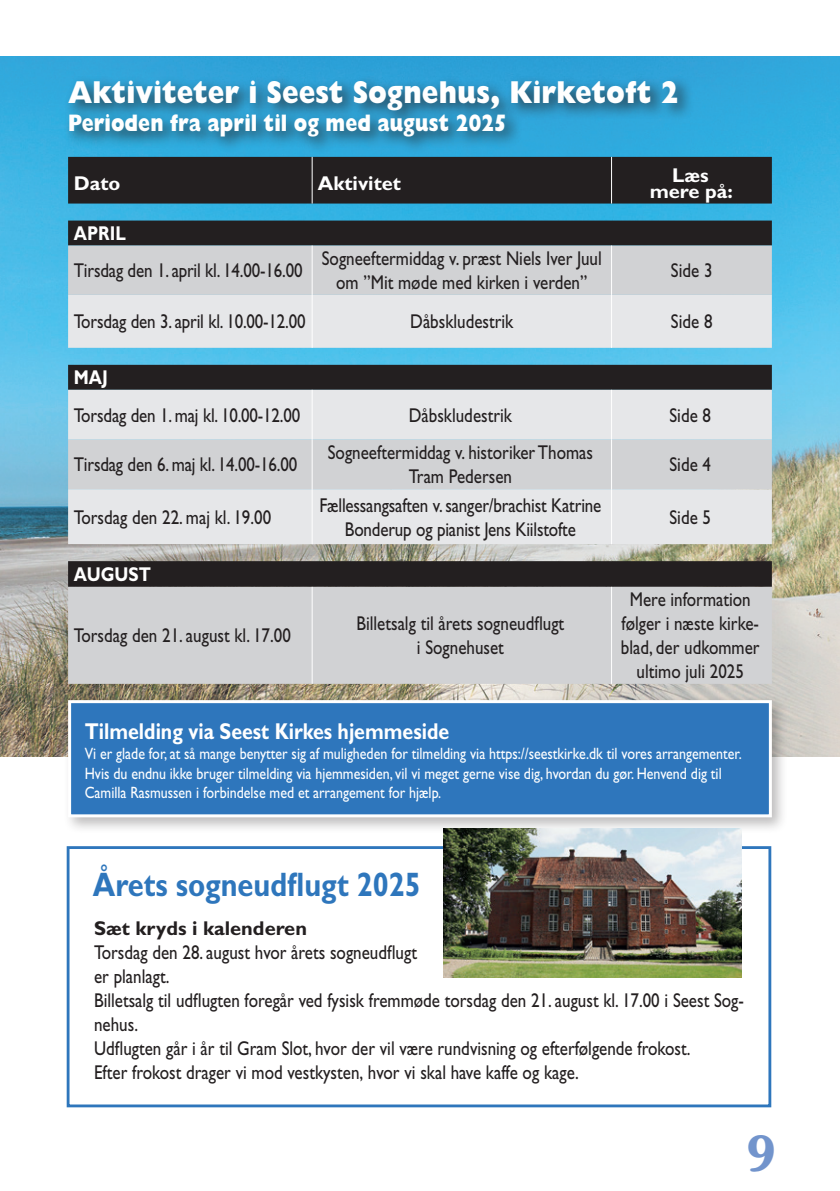
<style>
.page{position:relative;width:840px;height:1191px;background:#fff}
.page>*{position:absolute;margin:0;border:0;box-sizing:border-box;transform-origin:0 0}
.t1{font:600 48px "Souvenir Std";color:#7294cc;scale:.9 1}
.t2{font:700 34px "Gill Sans Std";color:#2e76bc;scale:.85 1}
.t3{font:800 31.8px "Gill Sans Std";letter-spacing:.005em;color:#fff;scale:.85 1}
.t4{font:800 24px "Gill Sans Std";letter-spacing:.005em;color:#fff;scale:.81 1}
.t5{font:700 23px "Gill Sans Std";color:#fff;scale:.85 1}
.t6{font:20px/24px "Gill Sans Std";color:#231f20;text-align:center;scale:.85 1}
.t7{font:700 20px/16px "Gill Sans Std";color:#fff;text-align:center}
.t8{font:700 20px "Gill Sans Std";color:#231f20}
.t9{font:700 20px "Gill Sans Std";color:#fff;scale:.85 1}
.t10{font:16.4px/19.8px "Gill Sans Std";color:#fff;scale:.85 1}
</style>
<div class="page">
<div style="left:67px;top:846px;width:703px;height:261px;border:3px solid #2e76bc"></div>
<img style="left:0;top:57px;width:839px;height:700px">
<svg style="left:68px;top:157px;width:703px;height:88px;background:#263b46"></svg>
<svg style="left:68px;top:245px;width:703px;height:439px;background:#b6b6b7"></svg>
<svg style="left:68px;top:295px;width:703px;height:249px;background:#c4ccd0"></svg>
<hr style="left:311px;top:157px;width:1px;height:46px;background:#fff">
<hr style="left:610px;top:157px;width:1px;height:46px;background:#fff">
<hr style="left:311px;top:245px;width:1px;height:50px;background:#fff">
<hr style="left:610px;top:245px;width:1px;height:50px;background:#fff">
<hr style="left:311px;top:295px;width:1px;height:53px;background:#fff">
<hr style="left:610px;top:295px;width:1px;height:53px;background:#fff">
<hr style="left:311px;top:390px;width:1px;height:49px;background:#fff">
<hr style="left:610px;top:390px;width:1px;height:49px;background:#fff">
<hr style="left:311px;top:439px;width:1px;height:50px;background:#fff">
<hr style="left:610px;top:439px;width:1px;height:50px;background:#fff">
<hr style="left:311px;top:489px;width:1px;height:55px;background:#fff">
<hr style="left:610px;top:489px;width:1px;height:55px;background:#fff">
<hr style="left:311px;top:587px;width:1px;height:97px;background:#fff">
<hr style="left:610px;top:587px;width:1px;height:97px;background:#fff">
<div style="left:64px;top:75px;width:630px;height:80px;background:#231f20;opacity:.75"></div>
<div style="left:63px;top:695px;width:725px;height:139px;background:#231f20;opacity:.3"></div>
<div style="left:68px;top:700px;width:703px;height:117px;background:#2e76bc;border:3px solid #fff"></div>
<img style="left:443px;top:828px;width:298px;height:149px">
<h3 class="t3" style="left:68px;top:74px;width:719px">Aktiviteter i Seest Sognehus, Kirketoft 2</h3>
<p class="t4" style="left:68px;top:109px;width:543px">Perioden fra april til og med august 2025</p>
<p class="t7" style="left:74px;top:175px;width:48px">Dato</p>
<p class="t7" style="left:317px;top:175px;width:85px">Aktivitet</p>
<p class="t7" style="left:649px;top:167px;width:85px">Læs mere på:</p>
<p class="t9" style="left:74px;top:221px;width:63px">APRIL</p>
<p class="t6" style="left:74px;top:258px;width:270px">Tirsdag den 1. april kl. 14.00-16.00</p>
<p class="t6" style="left:322px;top:246px;width:330px">Sogneeftermiddag v. præst Niels Iver Juul om ”Mit møde med kirken i verden”</p>
<p class="t6" style="left:670px;top:258px;width:50px">Side 3</p>
<p class="t6" style="left:74px;top:309px;width:274px">Torsdag den 3. april kl. 10.00-12.00</p>
<p class="t6" style="left:410px;top:309px;width:123px">Dåbskludestrik</p>
<p class="t6" style="left:670px;top:309px;width:50px">Side 8</p>
<p class="t9" style="left:74px;top:365px;width:41px">MAJ</p>
<p class="t6" style="left:74px;top:403px;width:268px">Torsdag den 1. maj kl. 10.00-12.00</p>
<p class="t6" style="left:408px;top:403px;width:123px">Dåbskludestrik</p>
<p class="t6" style="left:669px;top:403px;width:50px">Side 8</p>
<p class="t6" style="left:74px;top:452px;width:264px">Tirsdag den 6. maj kl. 14.00-16.00</p>
<p class="t6" style="left:327px;top:440px;width:313px">Sogneeftermiddag v. historiker Thomas<br>Tram Pedersen</p>
<p class="t6" style="left:669px;top:452px;width:50px">Side 4</p>
<p class="t6" style="left:74px;top:505px;width:234px">Torsdag den 22. maj kl. 19.00</p>
<p class="t9" style="left:74px;top:562px;width:92px">AUGUST</p>
<p class="t6" style="left:74px;top:623px;width:257px">Torsdag den 21. august kl. 17.00</p>
<p class="t6" style="left:319px;top:493px;width:333px">Fællessangsaften v. sanger/brachist Katrine<br>Bonderup og pianist Jens Kiilstofte</p>
<p class="t6" style="left:356px;top:611px;width:246px">Billetsalg til årets sogneudflugt i Sognehuset</p>
<p class="t6" style="left:669px;top:505px;width:50px">Side 5</p>
<p class="t6" style="left:620px;top:587px;width:164px">Mere information følger i næste kirke&shy;blad, der udkommer ultimo juli 2025</p>
<p class="t5" style="left:85px;top:718px;width:430px">Tilmelding via Seest Kirkes hjemmeside</p>
<p class="t10" style="left:85px;top:743px;width:774px">Vi er glade for, at så mange benytter sig af muligheden for tilmelding via https://seestkirke.dk til vores arrangementer.<br>Hvis du endnu ikke bruger tilmelding via hjemmesiden, vil vi meget gerne vise dig, hvordan du gør. Henvend dig til<br>Camilla Rasmussen i forbindelse med et arrangement for hjælp.</p>
<h2 class="t2" style="left:93px;top:864px;width:387px">Årets sogneudflugt 2025</h2>
<p class="t8" style="left:94px;top:916px;width:214px">Sæt kryds i kalenderen</p>
<p class="t6" style="left:94px;top:940px;width:765px;text-align:left">Torsdag den 28. august hvor årets sogneudflugt<br>er planlagt.<br>Billetsalg til udflugten foregår ved fysisk fremmøde torsdag den 21. august kl. 17.00 i Seest Sog&shy;nehus.<br>Udflugten går i år til Gram Slot, hvor der vil være rundvisning og efterfølgende frokost.<br>Efter frokost drager vi mod vestkysten, hvor vi skal have kaffe og kage.</p>
<h1 class="t1" style="left:746px;top:1123px;width:34px">9</h1>
</div>
